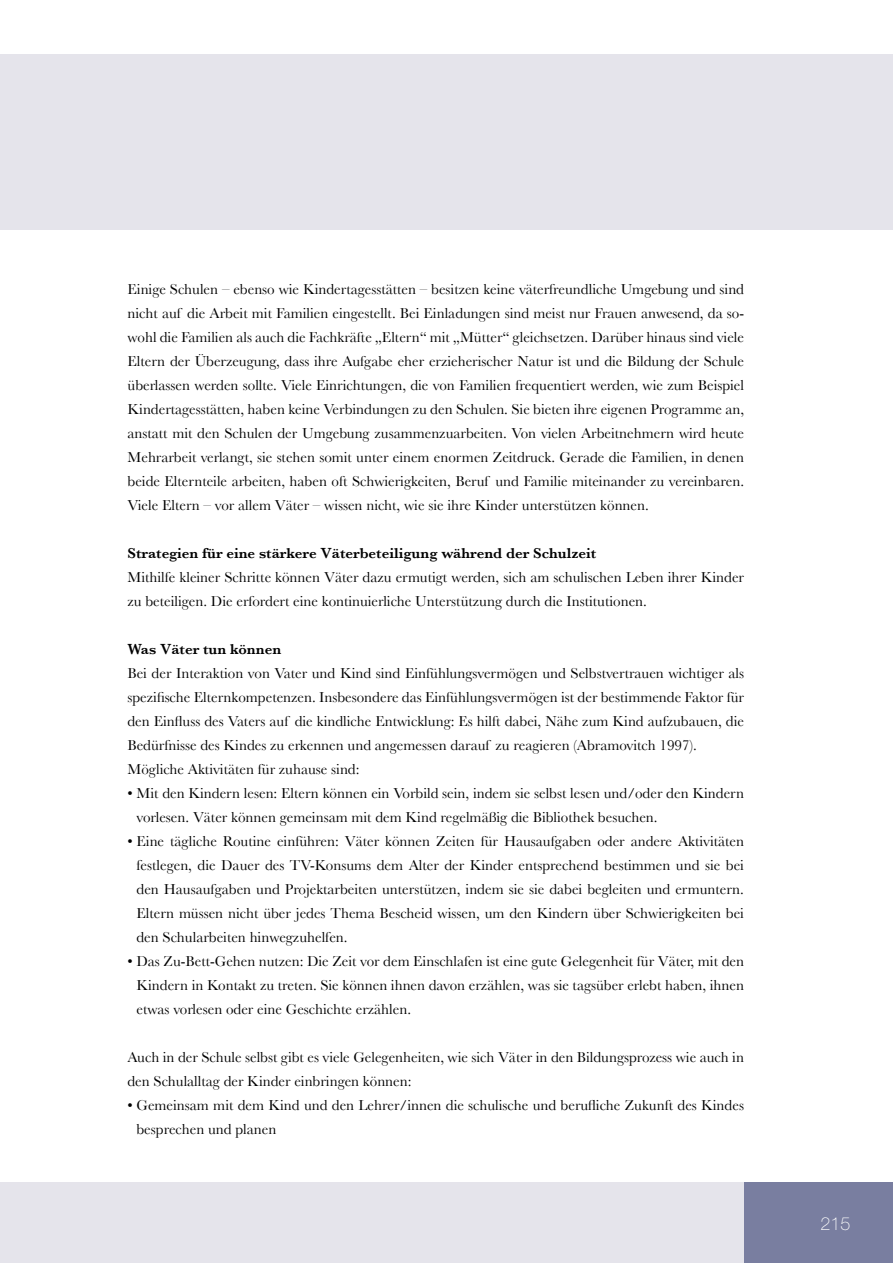
<style>
.page{position:relative;width:893px;height:1263px;background:#fff}
.page>*{position:absolute;margin:0;border:0;box-sizing:border-box;transform-origin:0 0}
.t1{font:100 18px "Helvetica Neue";color:#fff}
.t2{font:15px/24px "Baskerville";color:#000}
.t3{font:600 15px "Baskerville";color:#000}
</style>
<div class="page">
<div style="left:0;top:1182px;width:744px;height:81px;background:#e5e4eb"></div>
<div style="left:744px;top:1182px;width:149px;height:81px;background:#797ea0"></div>
<div style="left:0;top:54px;width:893px;height:176px;background:#e5e4eb"></div>
<p class="t2" style="left:128px;top:277px;width:618px;text-align:justify">Einige Schulen – ebenso wie Kindertagesstätten – besitzen keine väterfreundliche Umgebung und sind nicht auf die Arbeit mit Familien eingestellt. Bei Einladungen sind meist nur Frauen anwesend, da so&shy;wohl die Familien als auch die Fachkräfte „Eltern“ mit „Mütter“ gleichsetzen. Darüber hinaus sind viele Eltern der Überzeugung, dass ihre Aufgabe eher erzieherischer Natur ist und die Bildung der Schule überlassen werden sollte. Viele Einrichtungen, die von Familien frequentiert werden, wie zum Beispiel Kindertagesstätten, haben keine Verbindungen zu den Schulen. Sie bieten ihre eigenen Programme an, anstatt mit den Schulen der Umgebung zusammenzuarbeiten. Von vielen Arbeitnehmern wird heute Mehrarbeit verlangt, sie stehen somit unter einem enormen Zeitdruck. Gerade die Familien, in denen beide Elternteile arbeiten, haben oft Schwierigkeiten, Beruf und Familie miteinander zu vereinbaren.<br>Viele Eltern – vor allem Väter – wissen nicht, wie sie ihre Kinder unterstützen können.</p>
<p class="t3" style="left:128px;top:544px;width:470px">Strategien für eine stärkere Väterbeteiligung während der Schulzeit</p>
<p class="t2" style="left:127px;top:565px;width:618px">Mithilfe kleiner Schritte können Väter dazu ermutigt werden, sich am schulischen Leben ihrer Kinder zu beteiligen. Die erfordert eine kontinuierliche Unterstützung durch die Institutionen.</p>
<p class="t3" style="left:127px;top:640px;width:155px">Was Väter tun können</p>
<p class="t2" style="left:127px;top:661px;width:618px">Bei der Interaktion von Vater und Kind sind Einfühlungsvermögen und Selbstvertrauen wichtiger als spezifische Elternkompetenzen. Insbesondere das Einfühlungsvermögen ist der bestimmende Faktor für den Einfluss des Vaters auf die kindliche Entwicklung: Es hilft dabei, Nähe zum Kind aufzubauen, die Bedürfnisse des Kindes zu erkennen und angemessen darauf zu reagieren (Abramovitch 1997).<br>Mögliche Aktivitäten für zuhause sind:</p>
<p class="t2" style="left:137px;top:781px;width:609px;text-indent:-9px">• Mit den Kindern lesen: Eltern können ein Vorbild sein, indem sie selbst lesen und/oder den Kindern vorlesen. Väter können gemeinsam mit dem Kind regelmäßig die Bibliothek besuchen.</p>
<p class="t2" style="left:136px;top:829px;width:609px;text-align:justify;text-indent:-9px">• Eine tägliche Routine einführen: Väter können Zeiten für Hausaufgaben oder andere Aktivitäten festlegen, die Dauer des TV-Konsums dem Alter der Kinder entsprechend bestimmen und sie bei den Hausaufgaben und Projektarbeiten unterstützen, indem sie sie dabei begleiten und ermuntern.<br>Eltern müssen nicht über jedes Thema Bescheid wissen, um den Kindern über Schwierigkeiten bei den Schularbeiten hinwegzuhelfen.</p>
<p class="t2" style="left:136px;top:949px;width:609px;text-align:justify;text-indent:-9px">• Das Zu-Bett-Gehen nutzen: Die Zeit vor dem Einschlafen ist eine gute Gelegenheit für Väter, mit den Kindern in Kontakt zu treten. Sie können ihnen davon erzählen, was sie tagsüber erlebt haben, ihnen etwas vorlesen oder eine Geschichte erzählen.</p>
<p class="t2" style="left:127px;top:1045px;width:618px">Auch in der Schule selbst gibt es viele Gelegenheiten, wie sich Väter in den Bildungsprozess wie auch in den Schulalltag der Kinder einbringen können:</p>
<p class="t2" style="left:136px;top:1093px;width:609px;text-indent:-9px">• Gemeinsam mit dem Kind und den Lehrer/innen die schulische und berufliche Zukunft des Kindes besprechen und planen</p>
<p class="t1" style="left:820px;top:1214px;width:32px">215</p>
</div>
